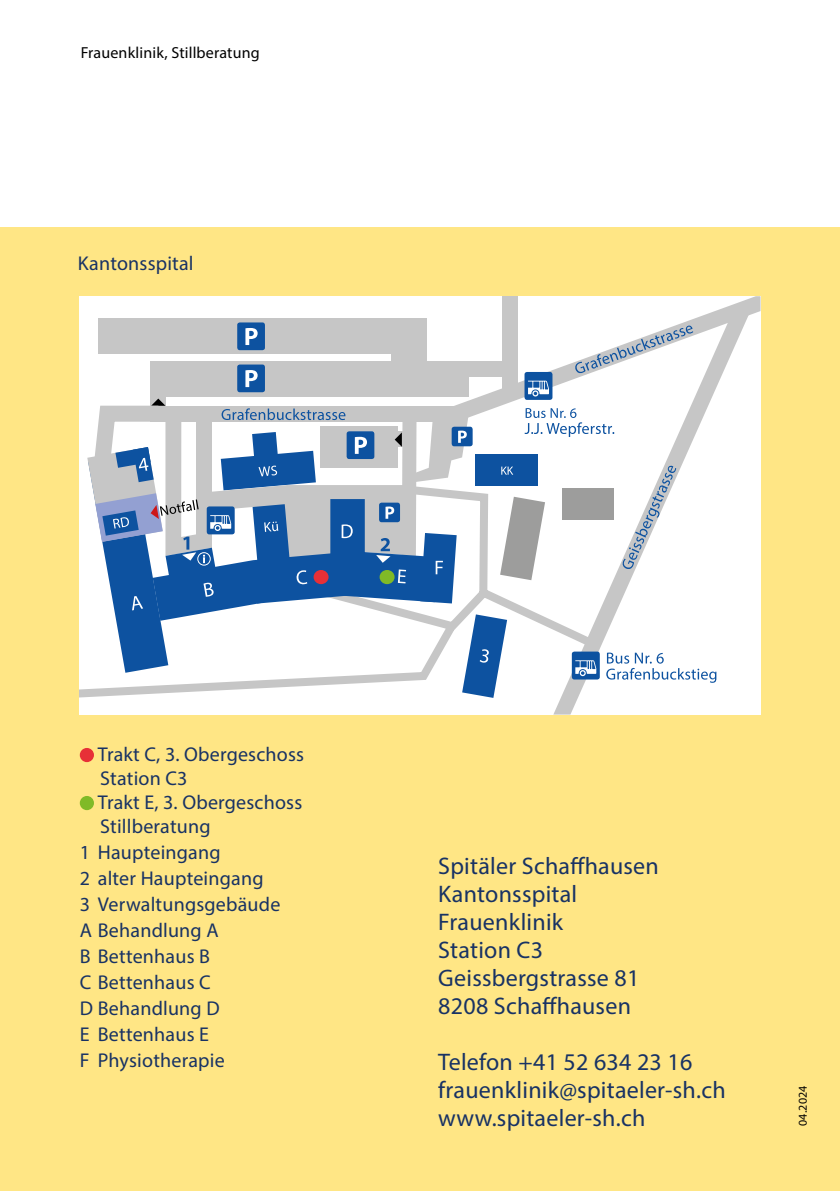
<style>
.page{position:relative;width:840px;height:1191px;background:#fff}
.page>*{position:absolute;margin:0;border:0;box-sizing:border-box;transform-origin:0 0}
.t1{font:24px/28px "Myriad Pro";letter-spacing:.01em;color:#183264}
.t2{font:20px/26px "Myriad Pro";letter-spacing:.01em;color:#183264}
.t3{font:16px "Myriad Pro";letter-spacing:.01em;color:#000}
.t4{font:12px "Myriad Pro";letter-spacing:.01em;color:#000}
</style>
<div class="page">
<div style="left:0;top:227px;width:839px;height:964px;background:#ffe685"></div>
<div style="left:80px;top:748px;width:14px;height:14px;background:#e73037;border-radius:50%"></div>
<div style="left:80px;top:796px;width:14px;height:14px;background:#80ba27;border-radius:50%"></div>
<div style="left:79px;top:296px;width:681px;height:418px;background:#fff"></div>
<svg style="left:85px;top:296px;width:675px;height:402px"></svg>
<div style="left:313px;top:570px;width:15px;height:14px;background:#e73037;border-radius:50%"></div>
<div style="left:379px;top:570px;width:15px;height:14px;background:#80ba27;border-radius:50%"></div>
<p class="t3" style="left:81px;top:42px;width:180px">Frauenklinik, Stillberatung</p>
<p class="t2" style="left:78px;top:250px;width:117px">Kantonsspital</p>
<p class="t2" style="left:98px;top:742px;width:208px;line-height:24px">Trakt C, 3. Obergeschoss<br>Station C3<br>Trakt E, 3. Obergeschoss<br>Stillberatung</p>
<p class="t2" style="left:80px;top:839px;width:202px">1 Haupteingang<br>2 alter Haupteingang<br>3 Verwaltungsgebäude<br>A Behandlung A<br>B Bettenhaus B<br>C Bettenhaus C<br>D Behandlung D<br>E Bettenhaus E<br>F Physiotherapie</p>
<p class="t1" style="left:438px;top:851px;width:222px">Spitäler Schaffhausen<br>Kantonsspital<br>Frauenklinik<br>Station C3<br>Geissbergstrasse 81<br>8208 Schaffhausen</p>
<p class="t1" style="left:438px;top:1047px;width:289px">Telefon +41 52 634 23 16 frauenklinik@spitaeler-sh.ch www.spitaeler-sh.ch</p>
<p class="t4" style="left:795px;top:1125px;width:42px;rotate:-90deg">04.2024</p>
</div>
